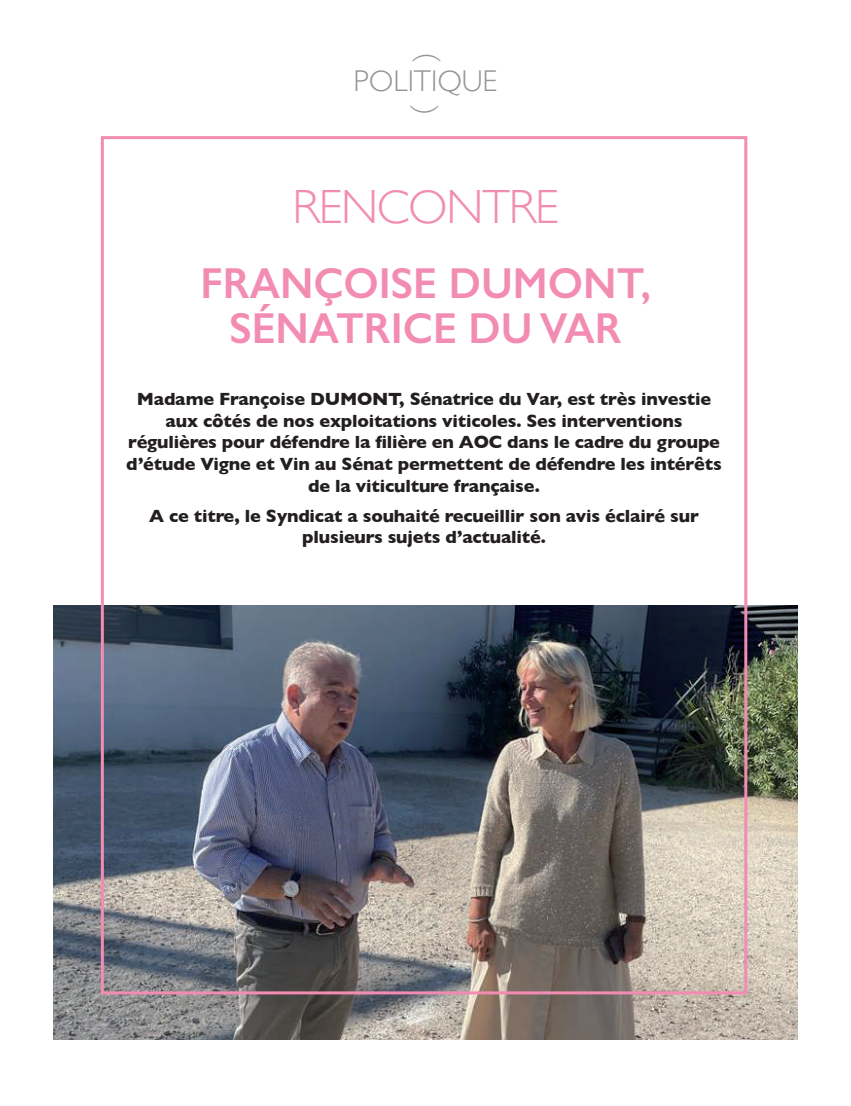
<style>
.page{position:relative;width:851px;height:1106px;background:#fff}
.page>*{position:absolute;margin:0;border:0;box-sizing:border-box;transform-origin:0 0}
.t1{font:300 48px "Gill Sans";letter-spacing:-.025em;color:#f38cb2}
.t2{font:600 43.5px/45px "Gill Sans";color:#f38cb2;text-align:center;scale:.96 1}
.t3{font:300 30px/25.5px "Gill Sans";color:#939598;text-align:center}
.t4{font:700 18px/21.6px "Gill Sans";letter-spacing:-.01em;color:#231f20;text-align:center}
</style>
<div class="page">
<img style="left:53px;top:605px;width:744px;height:434px">
<div style="left:101px;top:136px;width:646px;height:858px;border:3px solid #f38cb2"></div>
<h3 class="t3" style="left:353px;top:41px;width:145px">︵<br>POLITIQUE ︶</h3>
<h1 class="t1" style="left:292px;top:170px;width:267px">RENCONTRE</h1>
<h2 class="t2" style="left:200px;top:260px;width:470px">FRANÇOISE DUMONT,<br>SÉNATRICE DU VAR</h2>
<p class="t4" style="left:126px;top:388px;width:597px">Madame Françoise DUMONT, Sénatrice du Var, est très investie aux côtés de nos exploitations viticoles. Ses interventions régulières pour défendre la filière en AOC dans le cadre du groupe d’étude Vigne et Vin au Sénat permettent de défendre les intérêts de la viticulture française.</p>
<p class="t4" style="left:149px;top:504px;width:551px">A ce titre, le Syndicat a souhaité recueillir son avis éclairé sur plusieurs sujets d’actualité.</p>
</div>
